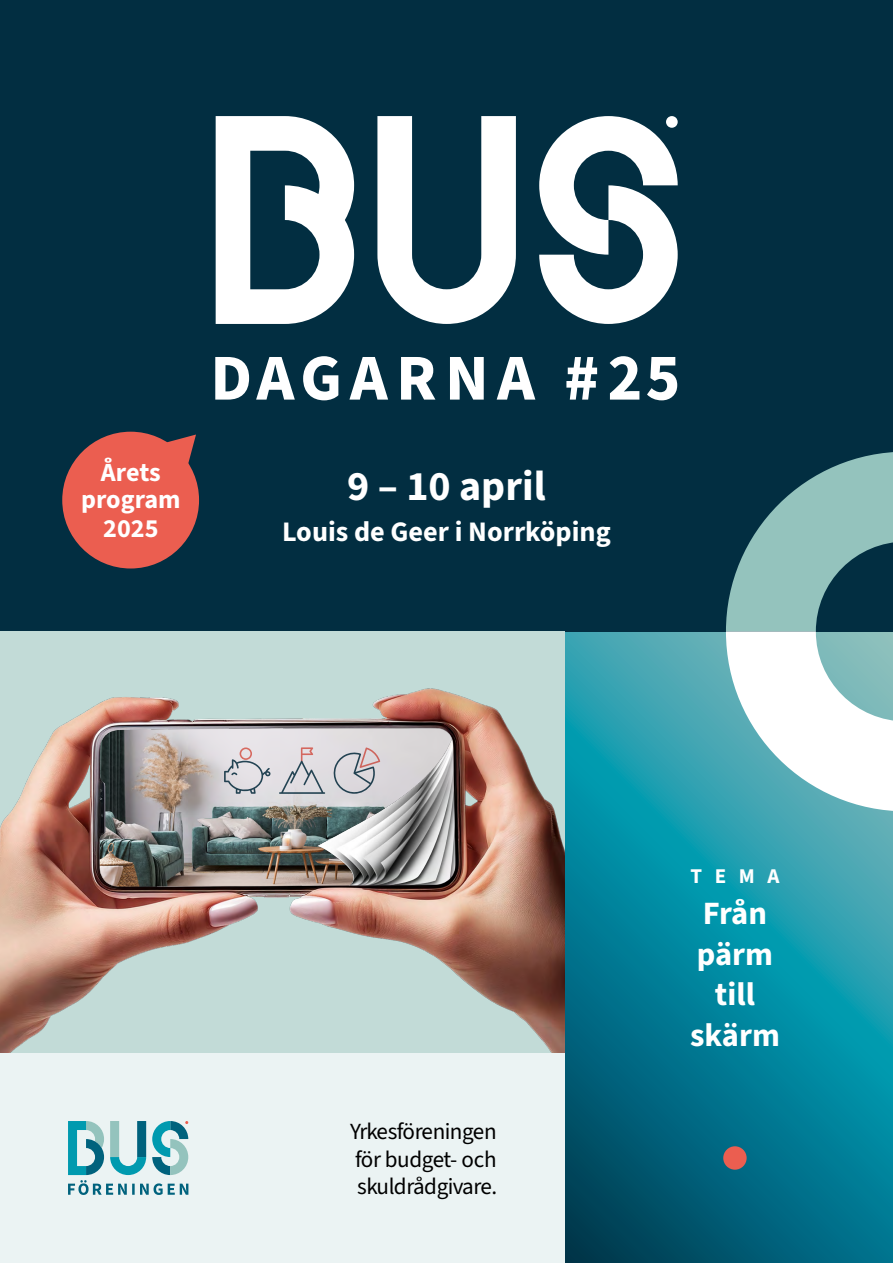
<style>
.page{position:relative;width:893px;height:1263px;background:#fff}
.page>*{position:absolute;margin:0;border:0;box-sizing:border-box;transform-origin:0 0}
.t1{font:700 42px "Source Sans 3";color:#fff}
.t2{font:700 32.55px/40.7px "Source Sans 3";color:#fff;text-align:center}
.t3{font:700 28.2px "Source Sans 3";color:#fff}
.t4{font:700 26.1px/26.1px "Source Sans 3";color:#fff;text-align:center}
.t5{font:23.1px/27.8px "Source Sans 3";letter-spacing:-.02em;color:#000;text-align:justify}
.t6{font:700 21px "Source Sans 3";color:#fff}
</style>
<div class="page">
<svg style="left:564px;top:631px;width:329px;height:632px;background:#118499"></svg>
<div style="left:0;top:1052px;width:564px;height:211px;background:#ebf3f3"></div>
<svg style="left:68px;top:1121px;width:120px;height:74px"></svg>
<div style="left:0;top:0;width:893px;height:631px;background:#022e41"></div>
<svg style="left:149px;top:434px;width:47px;height:45px"></svg>
<div style="left:62px;top:432px;width:137px;height:136px;background:#eb5e50;border-radius:50%"></div>
<div style="left:723px;top:1146px;width:24px;height:24px;background:#eb5e50;border-radius:50%"></div>
<svg style="left:726px;top:452px;width:167px;height:359px"></svg>
<div style="left:0;top:631px;width:564px;height:421px;background:#c2dbd7"></div>
<img style="left:0;top:688px;width:564px;height:364px">
<svg style="left:215px;top:116px;width:463px;height:284px"></svg>
<p class="t4" style="left:81px;top:460px;width:101px">Årets program</p>
<p class="t4" style="left:103px;top:515px;width:57px">2025</p>
<h1 class="t1" style="left:347px;top:459px;width:200px">9 – 10 april</h1>
<p class="t3" style="left:282px;top:513px;width:330px">Louis de Geer i Norrköping</p>
<p class="t5" style="left:350px;top:1117px;width:148px">Yrkesföreningen för budget- och skuldrådgivare.</p>
<p class="t6" style="left:690px;top:862px;width:91px">TEMA</p>
<h2 class="t2" style="left:690px;top:893px;width:91px">Från pärm till skärm</h2>
</div>
